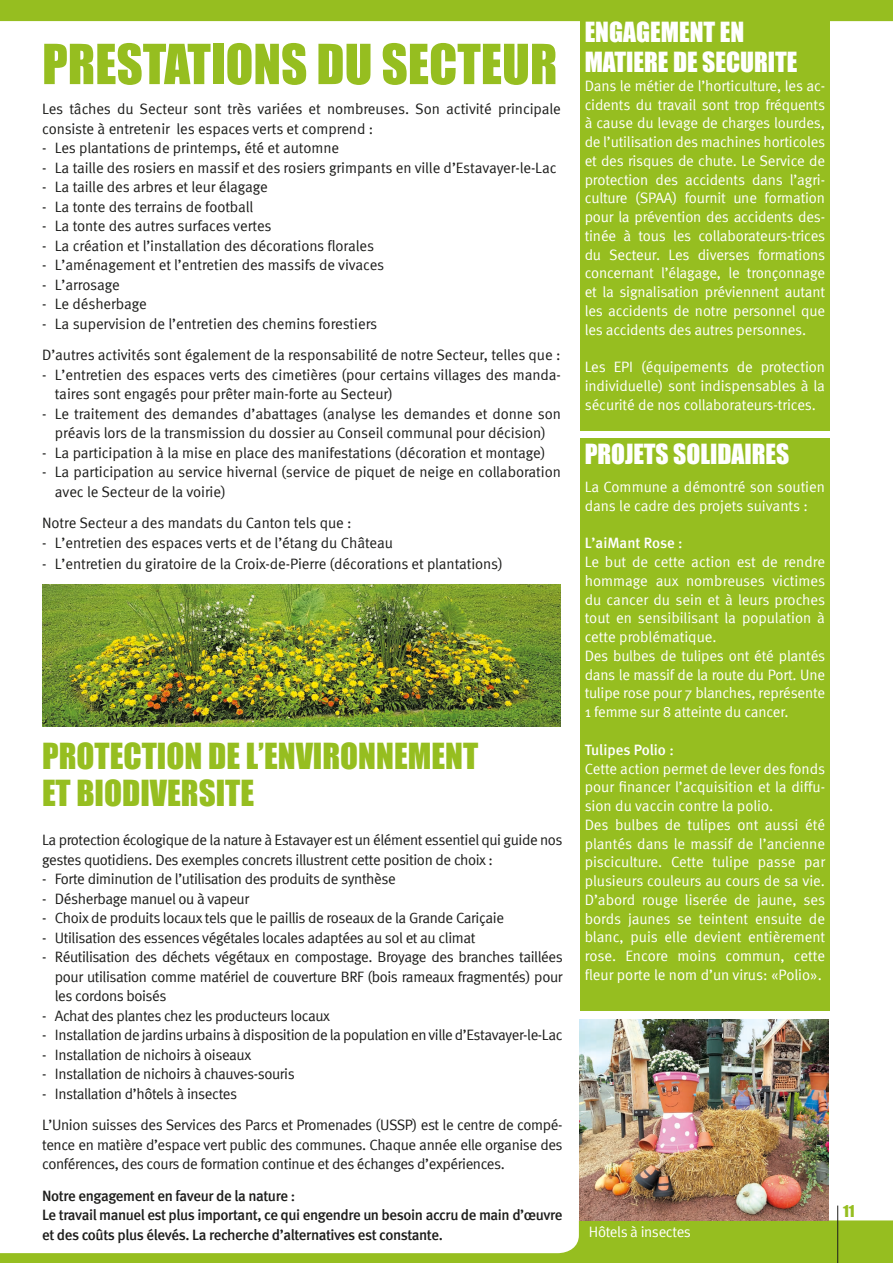
<style>
.page{position:relative;width:893px;height:1263px;background:#fff}
.page>*{position:absolute;margin:0;border:0;box-sizing:border-box;transform-origin:0 0}
.t1{font:51px "Impact";color:#96be20}
.t2{font:33px/37.5px "Impact";color:#96be20}
.t3{font:25.5px/30px "Impact";color:#fff}
.t4{font:15px/19.5px "Meta Normal";letter-spacing:-.015em;color:#1d1d1b}
.t5{font:15px/18.8px "Meta Normal";letter-spacing:-.005em;color:#fff}
.t6{font:500 15px/19.5px "Meta";letter-spacing:-.025em;color:#1d1d1b}
.t7{font:500 15px "Meta";color:#fff}
.t8{font:15px "Meta Normal";letter-spacing:-.025em;color:#fff}
.t9{font:15px "Impact";color:#96be20}
</style>
<div class="page">
<div style="left:580px;top:438px;width:249px;height:573px;background:#96be20"></div>
<div style="left:580px;top:0;width:249px;height:431px;background:#96be20"></div>
<svg style="left:0;top:0;width:893px;height:70px"></svg>
<svg style="left:0;top:1220px;width:893px;height:43px"></svg>
<hr style="left:837px;top:1205px;width:1px;height:58px;background:#1d1d1b">
<img style="left:42px;top:584px;width:518px;height:142px">
<img style="left:580px;top:1019px;width:248px;height:201px">
<h1 class="t1" style="left:42px;top:25px;width:517px">PRESTATIONS DU SECTEUR</h1>
<p class="t4" style="left:42px;top:99px;width:520px">Les tâches du Secteur sont très variées et nombreuses. Son activité principale consiste à entretenir les espaces verts et comprend :</p>
<p class="t4" style="left:42px;top:138px;width:298px">- Les plantations de printemps, été et automne</p>
<p class="t4" style="left:42px;top:157px;width:516px">- La taille des rosiers en massif et des rosiers grimpants en ville d’Estavayer-le-Lac</p>
<p class="t4" style="left:42px;top:177px;width:227px">- La taille des arbres et leur élagage</p>
<p class="t4" style="left:42px;top:196px;width:213px">- La tonte des terrains de football</p>
<p class="t4" style="left:42px;top:216px;width:231px">- La tonte des autres surfaces vertes</p>
<p class="t4" style="left:42px;top:235px;width:333px">- La création et l’installation des décorations florales</p>
<p class="t4" style="left:42px;top:255px;width:344px">- L’aménagement et l’entretien des massifs de vivaces</p>
<p class="t4" style="left:42px;top:274px;width:79px">- L’arrosage</p>
<p class="t4" style="left:42px;top:294px;width:106px">- Le désherbage</p>
<p class="t4" style="left:42px;top:307px;width:520px;line-height:31.5px">- La supervision de l’entretien des chemins forestiers<br>D’autres activités sont également de la responsabilité de notre Secteur, telles que :</p>
<p class="t4" style="left:55px;top:364px;width:507px;text-indent:-13px">- L’entretien des espaces verts des cimetières (pour certains villages des manda&shy;taires sont engagés pour prêter main-forte au Secteur)</p>
<p class="t4" style="left:42px;top:403px;width:520px;text-align:center">- Le traitement des demandes d’abattages (analyse les demandes et donne son préavis lors de la transmission du dossier au Conseil communal pour décision)</p>
<p class="t4" style="left:42px;top:442px;width:505px">- La participation à la mise en place des manifestations (décoration et montage)</p>
<p class="t4" style="left:55px;top:462px;width:507px;text-indent:-13px">- La participation au service hivernal (service de piquet de neige en collaboration avec le Secteur de la voirie)</p>
<p class="t4" style="left:42px;top:513px;width:311px">Notre Secteur a des mandats du Canton tels que :</p>
<p class="t4" style="left:42px;top:532px;width:352px">- L’entretien des espaces verts et de l’étang du Château</p>
<p class="t4" style="left:42px;top:554px;width:462px">- L’entretien du giratoire de la Croix-de-Pierre (décorations et plantations)</p>
<h2 class="t2" style="left:42px;top:736px;width:438px">PROTECTION DE L’ENVIRONNEMENT<br>ET BIODIVERSITE</h2>
<p class="t4" style="left:42px;top:830px;width:522px">La protection écologique de la nature à Estavayer est un élément essentiel qui guide nos gestes quotidiens. Des exemples concrets illustrent cette position de choix :</p>
<p class="t4" style="left:42px;top:869px;width:355px">- Forte diminution de l’utilisation des produits de synthèse</p>
<p class="t4" style="left:42px;top:889px;width:208px">- Désherbage manuel ou à vapeur</p>
<p class="t4" style="left:42px;top:908px;width:463px">- Choix de produits locaux tels que le paillis de roseaux de la Grande Cariçaie</p>
<p class="t4" style="left:42px;top:928px;width:435px">- Utilisation des essences végétales locales adaptées au sol et au climat</p>
<p class="t4" style="left:55px;top:947px;width:509px;text-align:justify;text-indent:-13px">- Réutilisation des déchets végétaux en compostage. Broyage des branches taillées pour utilisation comme matériel de couverture BRF (bois rameaux fragmentés) pour les cordons boisés</p>
<p class="t4" style="left:42px;top:1006px;width:289px">- Achat des plantes chez les producteurs locaux</p>
<p class="t4" style="left:42px;top:1025px;width:522px">- Installation de jardins urbains à disposition de la population en ville d’Estavayer-le-Lac</p>
<p class="t4" style="left:42px;top:1045px;width:211px">- Installation de nichoirs à oiseaux</p>
<p class="t4" style="left:42px;top:1064px;width:254px">- Installation de nichoirs à chauves-souris</p>
<p class="t4" style="left:42px;top:1078px;width:522px;line-height:31.5px">- Installation d’hôtels à insectes<br>L’Union suisses des Services des Parcs et Promenades (USSP) est le centre de compé-</p>
<p class="t4" style="left:42px;top:1135px;width:522px">tence en matière d’espace vert public des communes. Chaque année elle organise des conférences, des cours de formation continue et des échanges d’expériences.</p>
<p class="t6" style="left:42px;top:1186px;width:522px">Notre engagement en faveur de la nature :<br>Le travail manuel est plus important, ce qui engendre un besoin accru de main d’œuvre et des coûts plus élevés. La recherche d’alternatives est constante.</p>
<h3 class="t3" style="left:585px;top:16px;width:214px">ENGAGEMENT EN<br>MATIERE DE SECURITE</h3>
<p class="t5" style="left:585px;top:76px;width:242px;text-align:justify">Dans le métier de l’horticulture, les ac&shy;cidents du travail sont trop fréquents à cause du levage de charges lourdes, de l’utilisation des machines horticoles et des risques de chute. Le Service de protection des accidents dans l’agri&shy;culture (SPAA) fournit une formation pour la prévention des accidents des&shy;tinée à tous les collaborateurs-trices du Secteur. Les diverses formations concernant l’élagage, le tronçonnage et la signalisation préviennent autant les accidents de notre personnel que les accidents des autres personnes.</p>
<p class="t5" style="left:585px;top:357px;width:242px;line-height:19.2px;text-align:justify">Les EPI (équipements de protection individuelle) sont indispensables à la sécurité de nos collaborateurs-trices.</p>
<h3 class="t3" style="left:585px;top:439px;width:206px">PROJETS SOLIDAIRES</h3>
<p class="t5" style="left:585px;top:477px;width:242px">La Commune a démontré son soutien dans le cadre des projets suivants :</p>
<p class="t7" style="left:585px;top:535px;width:100px">L’aiMant Rose :</p>
<p class="t5" style="left:585px;top:552px;width:242px">Le but de cette action est de rendre hommage aux nombreuses victimes du cancer du sein et à leurs proches tout en sensibilisant la population à cette problématique.<br>Des bulbes de tulipes ont été plantés dans le massif de la route du Port. Une tulipe rose pour 7 blanches, représente 1 femme sur 8 atteinte du cancer.</p>
<p class="t7" style="left:585px;top:741px;width:91px">Tulipes Polio :</p>
<p class="t5" style="left:585px;top:759px;width:242px">Cette action permet de lever des fonds pour financer l’acquisition et la diffu&shy;sion du vaccin contre la polio.<br>Des bulbes de tulipes ont aussi été plantés dans le massif de l’ancienne pisciculture. Cette tulipe passe par plusieurs couleurs au cours de sa vie.<br>D’abord rouge liserée de jaune, ses bords jaunes se teintent ensuite de blanc, puis elle devient entièrement rose. Encore moins commun, cette fleur porte le nom d’un virus: «Polio».</p>
<p class="t8" style="left:589px;top:1223px;width:103px">Hôtels à insectes</p>
<p class="t9" style="left:843px;top:1200px;width:13px">11</p>
</div>
